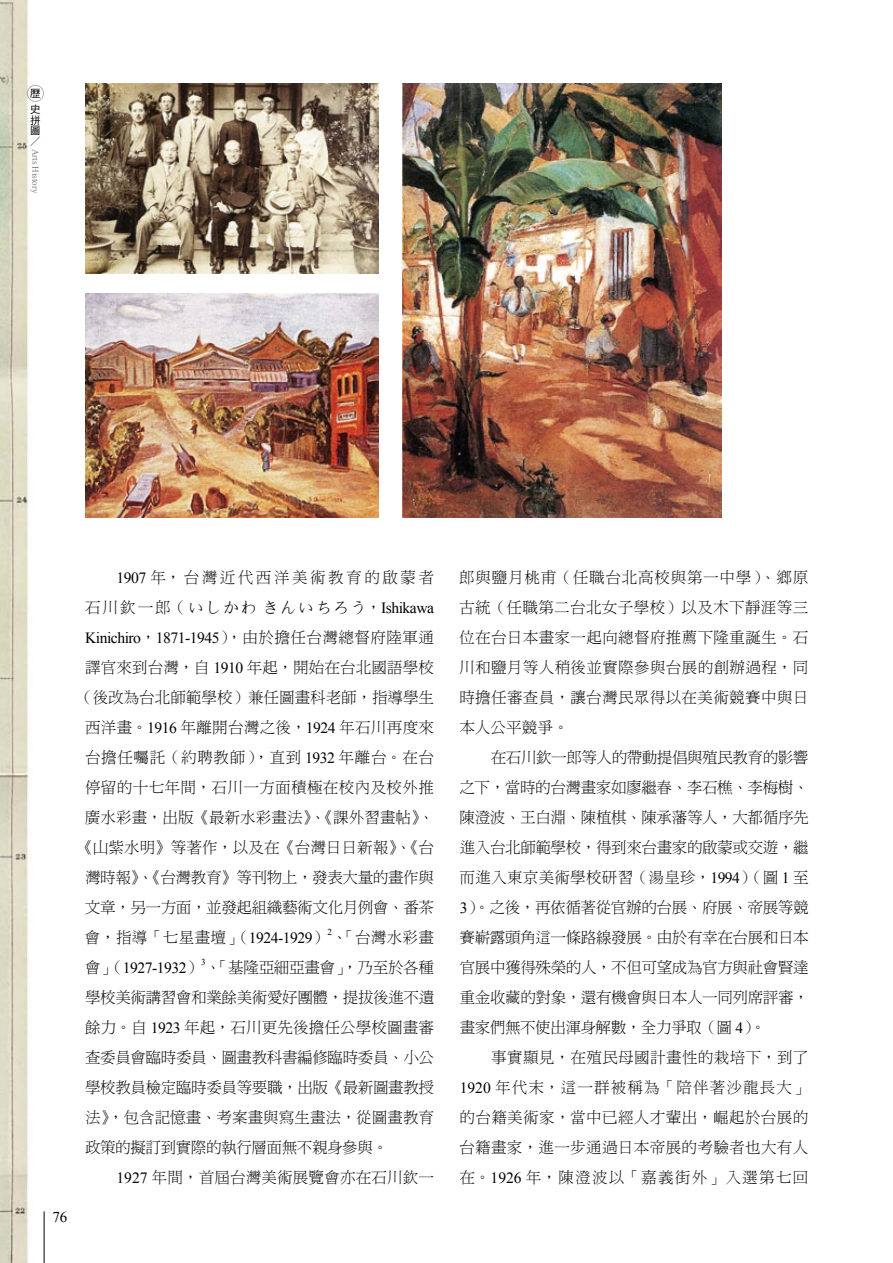
<style>
.page{position:relative;width:893px;height:1263px;background:#fff}
.page>*{position:absolute;margin:0;border:0;box-sizing:border-box;transform-origin:0 0}
.t1{font:15.6px/30px "DF Ming Std W3";letter-spacing:.005em;color:#000;text-align:justify}
.t2{font:15.6px/30px "DF Ming Std W3";letter-spacing:.16em;color:#000;text-align:right}
.t3{font:15.6px "Times New Roman";letter-spacing:-.03em;color:#000}
.t4{font:15.6px "DF Ming Std W3";letter-spacing:-.02em;color:#000}
.t5{font:15px "Times New Roman";color:#000}
.t6{font:10.5px/16px "DF Hei Std W5";color:#000}
.t7{font:10.5px "DF Ming Std W3";color:#000}
.t8{font:9.15px "Times New Roman";color:#000}
.t9{font:9px "Times New Roman";color:#7b7d7c}
.s1{font-family:"Times New Roman"}
.s2{font-family:"DF Ming Std W3"}
</style>
<div class="page">
<img style="left:0;top:0;width:722px;height:1263px">
<img style="left:85px;top:294px;width:294px;height:223px">
<img style="left:85px;top:84px;width:294px;height:189px">
<img style="left:402px;top:84px;width:319px;height:433px">
<hr style="left:44px;top:1211px;width:1px;height:52px;background:#000">
<div style="left:27px;top:85px;width:17px;height:17px;border:1px solid #000;border-radius:50%"></div>
<p class="t6" style="left:30px;top:85px;width:12px">歷史</p>
<p class="t6" style="left:30px;top:114px;width:11px;line-height:10.5px">拼圖</p>
<p class="t7" style="left:30px;top:135px;width:11px">／</p>
<p class="t9" style="left:42px;top:149px;width:46px;rotate:90deg">Arts History</p>
<p class="t5" style="left:52px;top:1206px;width:16px">76</p>
<p class="t2" style="left:85px;top:562px;width:351px"><span class="s1">1907</span>年，台灣近代西洋美術教育的啟蒙者<br>石川欽一郎（いしかわきんいちろう，<span class="s1">Ishikawa</span></p>
<p class="t3" style="left:85px;top:627px;width:351px">Kinichiro<span class="s2">，</span>1871-1945<span class="s2">），由於擔任台灣總督府陸軍通</span></p>
<p class="t1" style="left:77px;top:652px;width:359px;text-align:center">譯官來到台灣，自 <span class="s1">1910</span> 年起，開始在台北國語學校（後改為台北師範學校）兼任圖畫科老師，指導學生西洋畫。<span class="s1">1916</span> 年離開台灣之後，<span class="s1">1924</span> 年石川再度來台擔任囑託（約聘教師），直到 <span class="s1">1932</span> 年離台。在台停留的十七年間，石川一方面積極在校內及校外推廣水彩畫，出版《最新水彩畫法》、《課外習畫帖》、《山紫水明》等著作，以及在《台灣日日新報》、《台灣時報》、《台灣教育》等刊物上，發表大量的畫作與文章，另一方面，並發起組織藝術文化月例會、番茶會，指導「七星畫壇」（<span class="s1">1924-1929</span>）、「台灣水彩畫</p>
<p class="t8" style="left:327px;top:926px;width:6px">2</p>
<p class="t4" style="left:85px;top:959px;width:351px">會」（<span class="s1">1927-1932</span>）、「基隆亞細亞畫會」，乃至於各種</p>
<p class="t8" style="left:201px;top:956px;width:6px">3</p>
<p class="t1" style="left:85px;top:982px;width:351px">學校美術講習會和業餘美術愛好團體，提拔後進不遺餘力。自 <span class="s1">1923</span> 年起，石川更先後擔任公學校圖畫審查委員會臨時委員、圖畫教科書編修臨時委員、小公學校教員檢定臨時委員等要職，出版《最新圖畫教授法》，包含記憶畫、考案畫與寫生畫法，從圖畫教育政策的擬訂到實際的執行層面無不親身參與。</p>
<p class="t1" style="left:117px;top:1162px;width:319px"><span class="s1">1927</span> 年間，首屆台灣美術展覽會亦在石川欽一</p>
<p class="t1" style="left:459px;top:562px;width:351px">郎與鹽月桃甫（任職台北高校與第一中學）、鄉原古統（任職第二台北女子學校）以及木下靜涯等三位在台日本畫家一起向總督府推薦下隆重誕生。石川和鹽月等人稍後並實際參與台展的創辦過程，同時擔任審查員，讓台灣民眾得以在美術競賽中與日本人公平競爭。</p>
<p class="t1" style="left:459px;top:742px;width:351px;text-indent:31px">在石川欽一郎等人的帶動提倡與殖民教育的影響之下，當時的台灣畫家如廖繼春、李石樵、李梅樹、陳澄波、王白淵、陳植棋、陳承藩等人，大都循序先進入台北師範學校，得到來台畫家的啟蒙或交遊，繼而進入東京美術學校研習（湯皇珍，<span class="s1">1994</span>）（圖 <span class="s1">1</span> 至<span class="s1">3</span>）。之後，再依循著從官辦的台展、府展、帝展等競賽嶄露頭角這一條路線發展。由於有幸在台展和日本官展中獲得殊榮的人，不但可望成為官方與社會賢達重金收藏的對象，還有機會與日本人一同列席評審，畫家們無不使出渾身解數，全力爭取（圖 <span class="s1">4</span>）。</p>
<p class="t1" style="left:459px;top:1042px;width:351px;text-indent:32px">事實顯見，在殖民母國計畫性的栽培下，到了<span class="s1">1920</span> 年代末，這一群被稱為「陪伴著沙龍長大」的台籍美術家，當中已經人才輩出，崛起於台展的台籍畫家，進一步通過日本帝展的考驗者也大有人在。<span class="s1">1926</span> 年，陳澄波以「嘉義街外」入選第七回</p>
</div>
